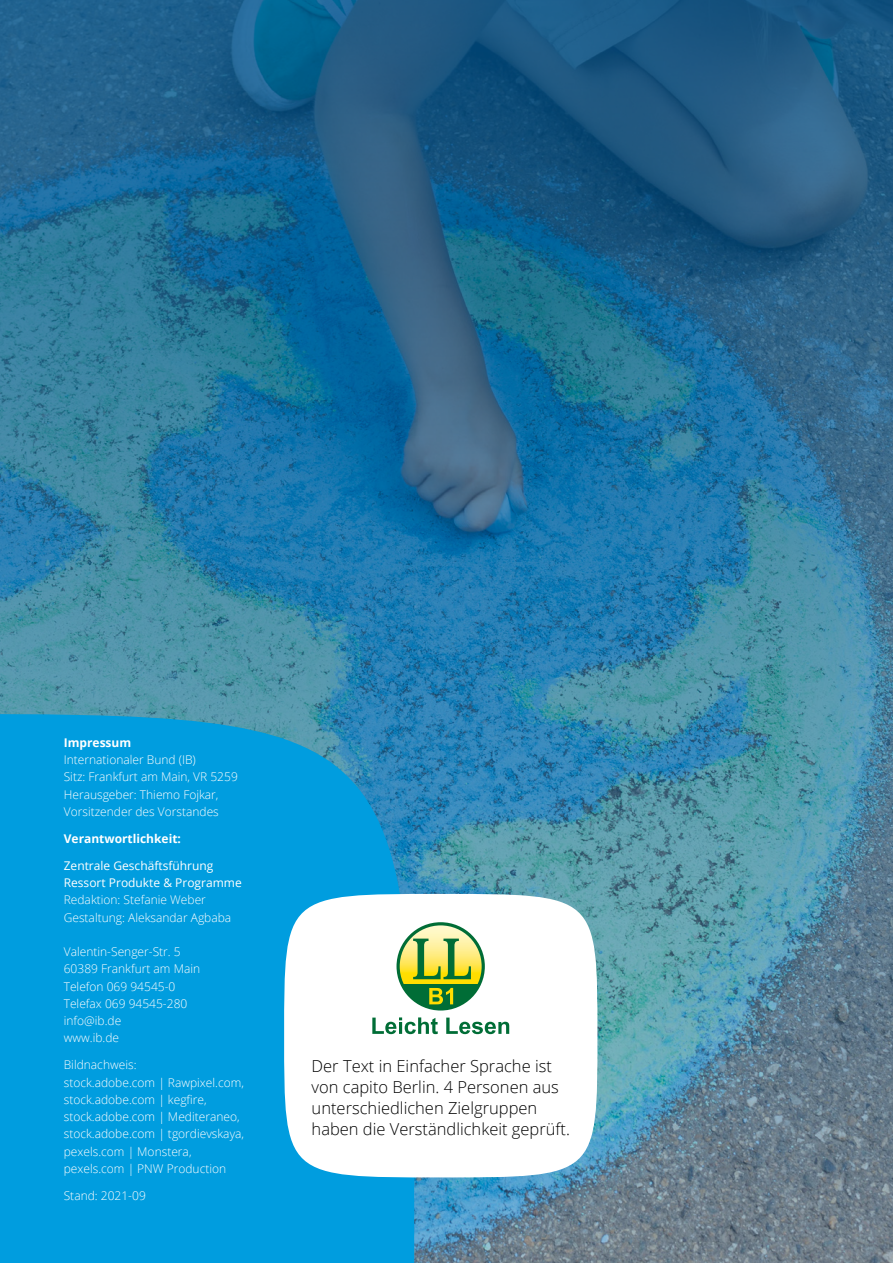
<style>
.page{position:relative;width:893px;height:1263px;background:#fff}
.page>*{position:absolute;margin:0;border:0;box-sizing:border-box;transform-origin:0 0}
.t1{font:300 16.5px/21px "Open Sans";color:#000}
.t2{font:300 12px/17.2px "Open Sans";color:#fff}
.t3{font:12px/17.2px "Open Sans";color:#fff}
.t4{font:700 12px "Open Sans";color:#fff}
</style>
<div class="page">
<img style="left:0;top:0;width:893px;height:1263px">
<svg style="left:0;top:714px;width:414px;height:549px;background:#0c9fdd"></svg>
<div style="left:284px;top:894px;width:313px;height:283px;background:#fff;border-radius:50%"></div>
<svg style="left:372px;top:1017px;width:137px;height:17px"></svg>
<svg style="left:396px;top:922px;width:89px;height:88px"></svg>
<p class="t4" style="left:64px;top:734px;width:69px">Impressum</p>
<p class="t2" style="left:64px;top:751px;width:176px">Internationaler Bund (IB)<br>Sitz: Frankfurt am Main, VR 5259<br>Herausgeber: Thiemo Fojkar,<br>Vorsitzender des Vorstandes</p>
<p class="t4" style="left:64px;top:830px;width:119px">Verantwortlichkeit:</p>
<p class="t3" style="left:64px;top:856px;width:180px">Zentrale Geschäftsführung<br>Ressort Produkte &amp; Programme</p>
<p class="t2" style="left:64px;top:891px;width:169px">Redaktion: Stefanie Weber<br>Gestaltung: Aleksandar Agbaba</p>
<p class="t2" style="left:64px;top:943px;width:138px">Valentin-Senger-Str. 5<br>60389 Frankfurt am Main<br>Telefon 069 94545-0<br>Telefax 069 94545-280 info@ib.de<br>www.ib.de</p>
<p class="t2" style="left:64px;top:1056px;width:182px">Bildnachweis:<br>stock.adobe.com | Rawpixel.com, stock.adobe.com | kegfire, stock.adobe.com | Mediteraneo, stock.adobe.com | tgordievskaya, pexels.com | Monstera, pexels.com | PNW Production</p>
<p class="t2" style="left:64px;top:1186px;width:84px">Stand: 2021-09</p>
<h1 class="t1" style="left:312px;top:1055px;width:260px">Der Text in Einfacher Sprache ist von capito Berlin. 4 Personen aus unterschiedlichen Zielgruppen haben die Verständlichkeit geprüft.</h1>
</div>
